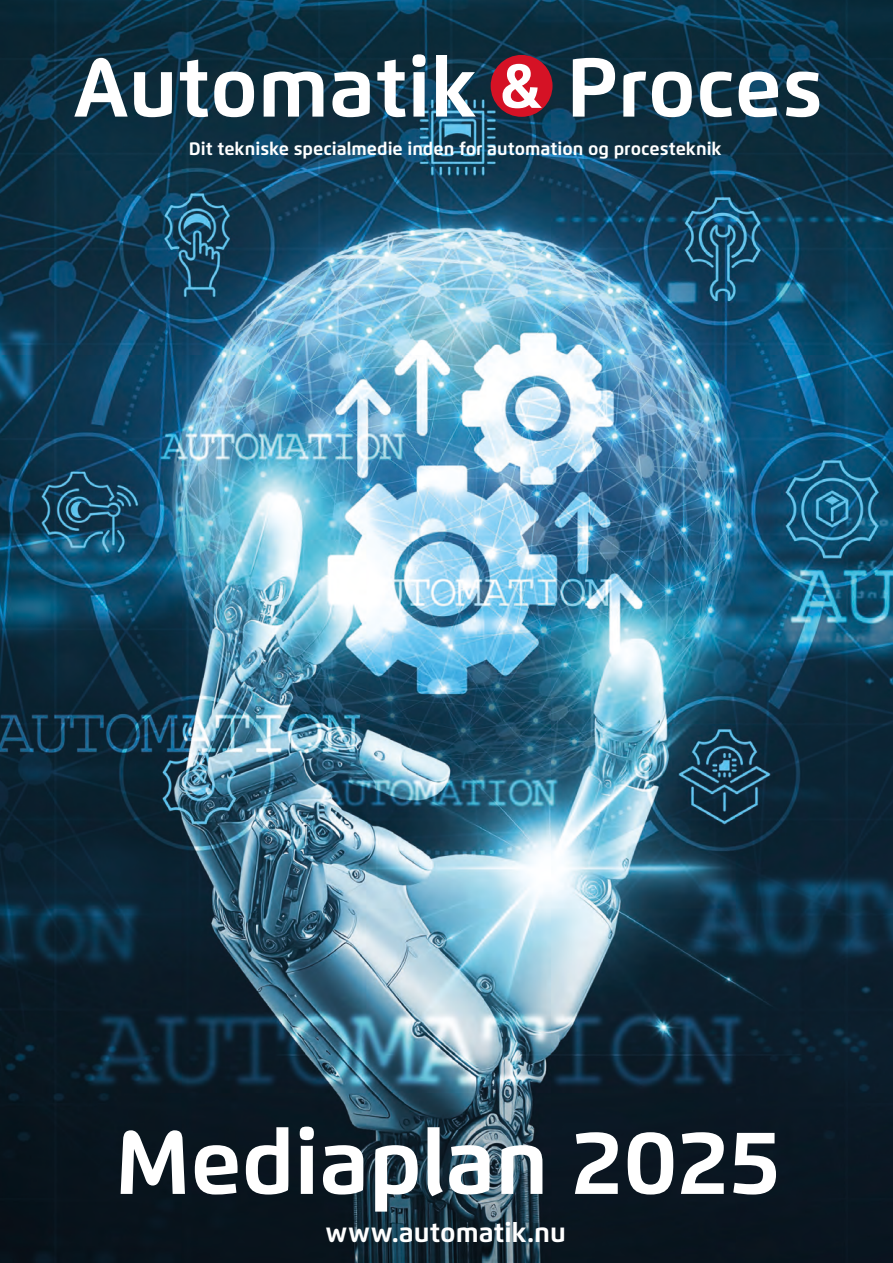
<style>
.page{position:relative;width:893px;height:1263px;background:#fff}
.page>*{position:absolute;margin:0;border:0;box-sizing:border-box;transform-origin:0 0}
.t1{font:700 90px "Flexo";color:#fff}
.t2{font:700 83.1px "Flexo";letter-spacing:-.005em;color:#fff}
.t3{font:700 27px "Flexo";color:#fff}
.t4{font:700 18px "Flexo";color:#fff}
.s1{font-size:62.4px}
</style>
<div class="page">
<img style="left:0;top:0;width:893px;height:1263px">
<div style="left:491px;top:55px;width:61px;height:62px;background:#d51225;border-radius:50%"></div>
<h2 class="t2" style="left:73px;top:39px;width:751px">Automatik <span class="s1">&amp;</span> Proces</h2>
<p class="t4" style="left:189px;top:142px;width:534px">Dit tekniske specialmedie inden for automation og procesteknik</p>
<h1 class="t1" style="left:115px;top:1126px;width:667px">Mediaplan 2025</h1>
<h3 class="t3" style="left:325px;top:1221px;width:242px">www.automatik.nu</h3>
</div>
